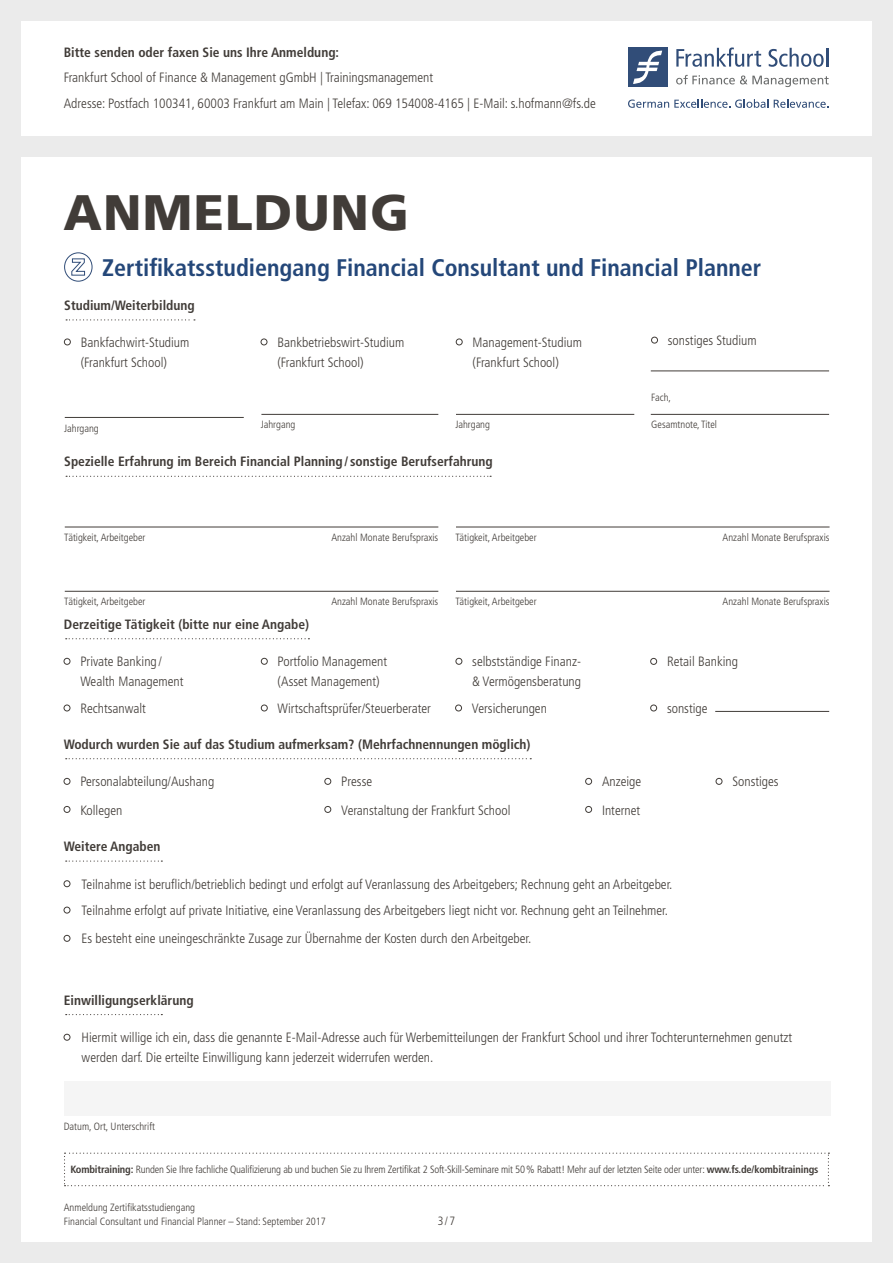
<style>
.page{position:relative;width:893px;height:1263px;background:#ebebeb}
.page>*{position:absolute;margin:0;border:0;box-sizing:border-box;transform-origin:0 0}
.t1{font:900 49.5px "Frutiger LT Arabic 75";letter-spacing:.025em;color:#413c38}
.t2{font:700 condensed 24px "Frutiger LT Std";color:#244779}
.t3{font:300 condensed 13.5px/19.5px "Frutiger LT Std";color:#413c38}
.t4{font:700 condensed 13.5px "Frutiger LT Std";color:#413c38}
.t5{font:300 condensed 12px "Frutiger LT Std";color:#413c38}
.t6{font:300 condensed 10.5px/13.5px "Frutiger LT Std";color:#413c38}
.s1{font-weight:700}
</style>
<div class="page">
<div style="left:21px;top:157px;width:851px;height:1085px;background:#fff"></div>
<div style="left:21px;top:21px;width:851px;height:115px;background:#fff"></div>
<div style="left:628px;top:47px;width:39px;height:40px;background:#314d78"></div>
<svg style="left:633px;top:50px;width:29px;height:34px"></svg>
<svg style="left:676px;top:47px;width:85px;height:20px"></svg>
<svg style="left:768px;top:48px;width:60px;height:19px"></svg>
<svg style="left:676px;top:75px;width:153px;height:12px"></svg>
<svg style="left:628px;top:99px;width:200px;height:9px"></svg>
<svg style="left:64px;top:252px;width:28px;height:30px"></svg>
<svg style="left:66px;top:319px;width:129px;height:1px"></svg>
<svg style="left:66px;top:476px;width:425px;height:1px"></svg>
<hr style="left:65px;top:417px;width:179px;height:1px;background:#413c38">
<hr style="left:65px;top:527px;width:373px;height:1px;background:#413c38">
<hr style="left:65px;top:591px;width:373px;height:1px;background:#413c38">
<hr style="left:456px;top:527px;width:373px;height:1px;background:#413c38">
<hr style="left:456px;top:591px;width:373px;height:1px;background:#413c38">
<hr style="left:261px;top:414px;width:177px;height:1px;background:#413c38">
<hr style="left:456px;top:414px;width:178px;height:1px;background:#413c38">
<hr style="left:651px;top:414px;width:178px;height:1px;background:#413c38">
<hr style="left:651px;top:371px;width:178px;height:1px;background:#413c38">
<div style="left:64px;top:339px;width:7px;height:6px;border:1px solid #413c38;border-radius:50%"></div>
<div style="left:651px;top:337px;width:7px;height:6px;border:1px solid #413c38;border-radius:50%"></div>
<svg style="left:261px;top:339px;width:6px;height:6px"></svg>
<svg style="left:456px;top:339px;width:6px;height:6px"></svg>
<svg style="left:66px;top:638px;width:243px;height:1px"></svg>
<svg style="left:66px;top:758px;width:465px;height:1px"></svg>
<svg style="left:66px;top:860px;width:96px;height:2px"></svg>
<svg style="left:66px;top:1014px;width:96px;height:1px"></svg>
<hr style="left:715px;top:711px;width:114px;height:1px;background:#413c38">
<div style="left:650px;top:705px;width:7px;height:6px;border:1px solid #413c38;border-radius:50%"></div>
<svg style="left:456px;top:658px;width:6px;height:6px"></svg>
<svg style="left:64px;top:658px;width:6px;height:6px"></svg>
<div style="left:261px;top:658px;width:7px;height:6px;border:1px solid #413c38;border-radius:50%"></div>
<div style="left:455px;top:705px;width:7px;height:6px;border:1px solid #413c38;border-radius:50%"></div>
<div style="left:64px;top:778px;width:6px;height:7px;border:1px solid #413c38;border-radius:50%"></div>
<div style="left:325px;top:778px;width:6px;height:7px;border:1px solid #413c38;border-radius:50%"></div>
<div style="left:585px;top:778px;width:7px;height:7px;border:1px solid #413c38;border-radius:50%"></div>
<div style="left:650px;top:658px;width:7px;height:7px;border:1px solid #413c38;border-radius:50%"></div>
<svg style="left:64px;top:705px;width:6px;height:6px"></svg>
<div style="left:261px;top:705px;width:7px;height:6px;border:1px solid #413c38;border-radius:50%"></div>
<div style="left:64px;top:806px;width:6px;height:7px;border:1px solid #413c38;border-radius:50%"></div>
<div style="left:325px;top:806px;width:6px;height:7px;border:1px solid #413c38;border-radius:50%"></div>
<div style="left:585px;top:806px;width:7px;height:7px;border:1px solid #413c38;border-radius:50%"></div>
<div style="left:716px;top:778px;width:6px;height:7px;border:1px solid #413c38;border-radius:50%"></div>
<div style="left:64px;top:880px;width:6px;height:7px;border:1px solid #413c38;border-radius:50%"></div>
<svg style="left:64px;top:907px;width:6px;height:6px"></svg>
<svg style="left:64px;top:935px;width:6px;height:6px"></svg>
<svg style="left:64px;top:1034px;width:6px;height:6px"></svg>
<div style="left:64px;top:1081px;width:766px;height:34px;background:#f5f5f5"></div>
<svg style="left:64px;top:1152px;width:765px;height:34px"></svg>
<p class="t4" style="left:64px;top:44px;width:277px">Bitte senden oder faxen Sie uns Ihre Anmeldung:</p>
<p class="t3" style="left:64px;top:65px;width:534px;line-height:25.5px">Frankfurt School of Finance &amp; Management gGmbH | Trainingsmanagement<br>Adresse: Postfach 100341, 60003 Frankfurt am Main | Telefax: 069 154008-4165 | E-Mail: s.hofmann@fs.de</p>
<h1 class="t1" style="left:63px;top:184px;width:347px">ANMELDUNG</h1>
<h2 class="t2" style="left:102px;top:253px;width:661px">Zertifikatsstudiengang Financial Consultant und Financial Planner</h2>
<p class="t4" style="left:64px;top:297px;width:132px">Studium/Weiterbildung</p>
<p class="t3" style="left:81px;top:333px;width:110px">Bankfachwirt-Studium (Frankfurt School)</p>
<p class="t3" style="left:277px;top:333px;width:129px">Bankbetriebswirt-Studium</p>
<p class="t3" style="left:668px;top:331px;width:90px">sonstiges Studium</p>
<p class="t3" style="left:473px;top:333px;width:111px">Management-Studium (Frankfurt School)</p>
<p class="t3" style="left:277px;top:352px;width:88px">(Frankfurt School)</p>
<p class="t6" style="left:64px;top:421px;width:36px">Jahrgang</p>
<p class="t6" style="left:651px;top:391px;width:21px">Fach,</p>
<p class="t6" style="left:261px;top:418px;width:36px">Jahrgang</p>
<p class="t6" style="left:455px;top:418px;width:36px">Jahrgang</p>
<p class="t6" style="left:651px;top:418px;width:67px">Gesamtnote, Titel</p>
<p class="t4" style="left:64px;top:454px;width:430px">Spezielle Erfahrung im Bereich Financial Planning/ sonstige Berufserfahrung</p>
<p class="t6" style="left:64px;top:531px;width:83px">Tätigkeit, Arbeitgeber</p>
<p class="t6" style="left:331px;top:531px;width:108px">Anzahl Monate Berufspraxis</p>
<p class="t6" style="left:455px;top:531px;width:83px">Tätigkeit, Arbeitgeber</p>
<p class="t6" style="left:64px;top:595px;width:83px">Tätigkeit, Arbeitgeber</p>
<p class="t6" style="left:331px;top:595px;width:108px">Anzahl Monate Berufspraxis</p>
<p class="t6" style="left:455px;top:595px;width:83px">Tätigkeit, Arbeitgeber</p>
<p class="t4" style="left:64px;top:616px;width:247px">Derzeitige Tätigkeit (bitte nur eine Angabe)</p>
<p class="t3" style="left:80px;top:652px;width:105px">Private Banking /<br>Wealth Management</p>
<p class="t3" style="left:278px;top:652px;width:111px">Portfolio Management (Asset Management)</p>
<p class="t3" style="left:472px;top:652px;width:110px">selbstständige Finanz-&amp; Vermögensberatung</p>
<p class="t3" style="left:80px;top:699px;width:67px">Rechtsanwalt</p>
<p class="t3" style="left:278px;top:699px;width:155px">Wirtschaftsprüfer/Steuerberater</p>
<p class="t3" style="left:472px;top:699px;width:77px">Versicherungen</p>
<p class="t4" style="left:64px;top:736px;width:468px">Wodurch wurden Sie auf das Studium aufmerksam? (Mehrfachnennungen möglich)</p>
<p class="t3" style="left:80px;top:772px;width:136px">Personalabteilung/Aushang</p>
<p class="t3" style="left:341px;top:772px;width:33px">Presse</p>
<p class="t3" style="left:602px;top:772px;width:41px">Anzeige</p>
<p class="t3" style="left:80px;top:800px;width:44px">Kollegen</p>
<p class="t3" style="left:341px;top:800px;width:171px">Veranstaltung der Frankfurt School</p>
<p class="t3" style="left:602px;top:800px;width:40px">Internet</p>
<p class="t4" style="left:64px;top:838px;width:98px">Weitere Angaben</p>
<p class="t6" style="left:723px;top:531px;width:108px">Anzahl Monate Berufspraxis</p>
<p class="t6" style="left:723px;top:595px;width:108px">Anzahl Monate Berufspraxis</p>
<p class="t3" style="left:667px;top:652px;width:72px">Retail Banking</p>
<p class="t3" style="left:667px;top:699px;width:42px">sonstige</p>
<p class="t3" style="left:732px;top:772px;width:48px">Sonstiges</p>
<p class="t3" style="left:82px;top:871px;width:592px;line-height:26.4px">Teilnahme ist beruflich/betrieblich bedingt und erfolgt auf Veranlassung des Arbeitgebers; Rechnung geht an Arbeitgeber.<br>Teilnahme erfolgt auf private Initiative, eine Veranlassung des Arbeitgebers liegt nicht vor. Rechnung geht an Teilnehmer.</p>
<p class="t3" style="left:82px;top:929px;width:451px">Es besteht eine uneingeschränkte Zusage zur Übernahme der Kosten durch den Arbeitgeber.</p>
<p class="t4" style="left:64px;top:992px;width:131px">Einwilligungserklärung</p>
<p class="t3" style="left:82px;top:1028px;width:712px">Hiermit willige ich ein, dass die genannte E-Mail-Adresse auch für Werbemitteilungen der Frankfurt School und ihrer Tochterunternehmen genutzt werden darf. Die erteilte Einwilligung kann jederzeit widerrufen werden.</p>
<p class="t6" style="left:64px;top:1120px;width:93px">Datum, Ort, Unterschrift</p>
<p class="t6" style="left:70px;top:1163px;width:749px"><span class="s1">Kombitraining:</span> Runden Sie Ihre fachliche Qualifizierung ab und buchen Sie zu Ihrem Zertifikat 2 Soft-Skill-Seminare mit 50% Rabatt! Mehr auf der letzten Seite oder unter: <span class="s1">www.fs.de/kombitrainings</span></p>
<p class="t6" style="left:64px;top:1201px;width:264px">Anmeldung Zertifikatsstudiengang<br>Financial Consultant und Financial Planner – Stand: September 2017</p>
<p class="t5" style="left:438px;top:1214px;width:19px">3/7</p>
</div>
